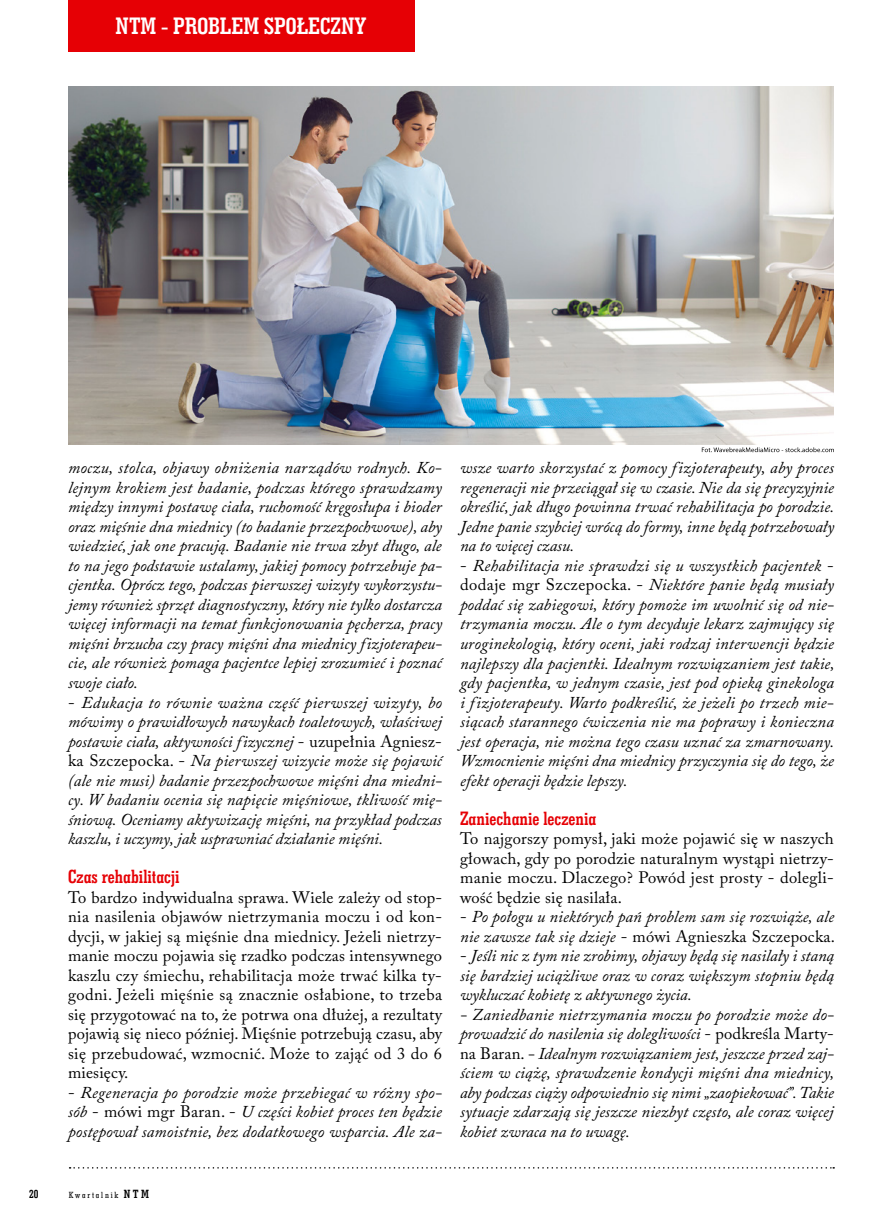
<style>
.page{position:relative;width:885px;height:1225px;background:#fff}
.page>*{position:absolute;margin:0;border:0;box-sizing:border-box;transform-origin:0 0}
.t1{font:24px "Geo Slab 703 Bd Cn EU Normal";color:#fff}
.t2{font:19.5px "Geo Slab 703 Bd Cn EU Normal";color:#e60005}
.t3{font:italic 16.5px/19.5px "Adobe Caslon Pro";color:#000;text-align:justify}
.t4{font:16.5px/19.5px "Adobe Caslon Pro";letter-spacing:.02em;color:#000;text-align:justify}
.t5{font:12px "Geo Slab 703 Bd Cn EU Normal";color:#000}
.t6{font:9px "Geo Slab 703 Md Cn EU Normal";letter-spacing:.2em;color:#000}
.s1{font-style:normal}
.s2{font-family:"Geo Slab 703 Bd Cn EU Normal";font-size:12px}
</style>
<div class="page">
<svg style="left:70px;top:1167px;width:764px;height:1px"></svg>
<div style="left:68px;top:0;width:347px;height:51px;background:#e60005"></div>
<img style="left:68px;top:86px;width:765px;height:358px">
<svg style="left:701px;top:447px;width:132px;height:5px"></svg>
<h1 class="t1" style="left:115px;top:11px;width:252px">NTM - PROBLEM SPOŁECZNY</h1>
<p class="t3" style="left:68px;top:458px;width:375px">moczu, stolca, objawy obniżenia narządów rodnych. Ko&shy;lejnym krokiem jest badanie, podczas którego sprawdzamy między innymi postawę ciała, ruchomość kręgosłupa i bioder oraz mięśnie dna miednicy (to badanie przezpochwowe), aby wiedzieć, jak one pracują. Badanie nie trwa zbyt długo, ale to na jego podstawie ustalamy, jakiej pomocy potrzebuje pa&shy;cjentka. Oprócz tego, podczas pierwszej wizyty wykorzystu&shy;jemy również sprzęt diagnostyczny, który nie tylko dostarcza więcej informacji na temat funkcjonowania pęcherza, pracy mięśni brzucha czy pracy mięśni dna miednicy fizjoterapeu&shy;cie, ale również pomaga pacjentce lepiej zrozumieć i poznać swoje ciało.</p>
<p class="t3" style="left:68px;top:692px;width:375px"><span class="s1">-</span> Edukacja to równie ważna część pierwszej wizyty, bo mówimy o prawidłowych nawykach toaletowych, właściwej postawie ciała, aktywności fizycznej <span class="s1">- uzupełnia Agniesz&shy;ka Szczepocka. -</span> Na pierwszej wizycie może się pojawić (ale nie musi) badanie przezpochwowe mięśni dna miedni&shy;cy. W badaniu ocenia się napięcie mięśniowe, tkliwość mię&shy;śniową. Oceniamy aktywizację mięśni, na przykład podczas kaszlu, i uczymy, jak usprawniać działanie mięśni.</p>
<p class="t2" style="left:68px;top:864px;width:113px">Czas rehabilitacji</p>
<p class="t4" style="left:68px;top:887px;width:375px">To bardzo indywidualna sprawa. Wiele zależy od stop&shy;nia nasilenia objawów nietrzymania moczu i od kon&shy;dycji, w jakiej są mięśnie dna miednicy. Jeżeli nietrzy&shy;manie moczu pojawia się rzadko podczas intensywnego kaszlu czy śmiechu, rehabilitacja może trwać kilka ty&shy;godni. Jeżeli mięśnie są znacznie osłabione, to trzeba się przygotować na to, że potrwa ona dłużej, a rezultaty pojawią się nieco później. Mięśnie potrzebują czasu, aby się przebudować, wzmocnić. Może to zająć od 3 do 6 miesięcy.</p>
<p class="t3" style="left:68px;top:1082px;width:375px"><span class="s1">-</span> Regeneracja po porodzie może przebiegać w różny spo&shy;sób <span class="s1">- mówi mgr Baran. -</span> U części kobiet proces ten będzie postępował samoistnie, bez dodatkowego wsparcia. Ale za-</p>
<p class="t3" style="left:460px;top:458px;width:375px">wsze warto skorzystać z pomocy fizjoterapeuty, aby proces regeneracji nie przeciągał się w czasie. Nie da się precyzyjnie określić, jak długo powinna trwać rehabilitacja po porodzie.<br>Jedne panie szybciej wrócą do formy, inne będą potrzebowały na to więcej czasu.</p>
<p class="t3" style="left:460px;top:555px;width:376px"><span class="s1">-</span> Rehabilitacja nie sprawdzi się u wszystkich pacjentek <span class="s1">- dodaje mgr Szczepocka. -</span> Niektóre panie będą musiały poddać się zabiegowi, który pomoże im uwolnić się od nie&shy;trzymania moczu. Ale o tym decyduje lekarz zajmujący się uroginekologią, który oceni, jaki rodzaj interwencji będzie najlepszy dla pacjentki. Idealnym rozwiązaniem jest takie, gdy pacjentka, w jednym czasie, jest pod opieką ginekologa i fizjoterapeuty. Warto podkreślić, że jeżeli po trzech mie&shy;siącach starannego ćwiczenia nie ma poprawy i konieczna jest operacja, nie można tego czasu uznać za zmarnowany.<br>Wzmocnienie mięśni dna miednicy przyczynia się do tego, że efekt operacji będzie lepszy.</p>
<p class="t2" style="left:460px;top:805px;width:138px">Zaniechanie leczenia</p>
<p class="t4" style="left:460px;top:828px;width:375px">To najgorszy pomysł, jaki może pojawić się w naszych głowach, gdy po porodzie naturalnym wystąpi nietrzy&shy;manie moczu. Dlaczego? Powód jest prosty - dolegli&shy;wość będzie się nasilała.</p>
<p class="t3" style="left:460px;top:906px;width:376px"><span class="s1">-</span> Po połogu u niektórych pań problem sam się rozwiąże, ale nie zawsze tak się dzieje <span class="s1">- mówi Agnieszka Szczepocka.</span></p>
<p class="t3" style="left:460px;top:945px;width:375px"><span class="s1">-</span> Jeśli nic z tym nie zrobimy, objawy będą się nasilały i staną się bardziej uciążliwe oraz w coraz większym stopniu będą wykluczać kobietę z aktywnego życia.</p>
<p class="t3" style="left:460px;top:1004px;width:376px">- Zaniedbanie nietrzymania moczu po porodzie może do&shy;prowadzić do nasilenia się dolegliwości <span class="s1">- podkreśla Marty&shy;na Baran.</span> - Idealnym rozwiązaniem jest, jeszcze przed zaj&shy;ściem w ciążę, sprawdzenie kondycji mięśni dna miednicy, aby podczas ciąży odpowiednio się nimi „zaopiekować”. Takie sytuacje zdarzają się jeszcze niezbyt często, ale coraz więcej kobiet zwraca na to uwagę.</p>
<p class="t5" style="left:29px;top:1186px;width:11px">20</p>
<p class="t6" style="left:69px;top:1189px;width:82px">Kwartalnik <span class="s2">NTM</span></p>
</div>
